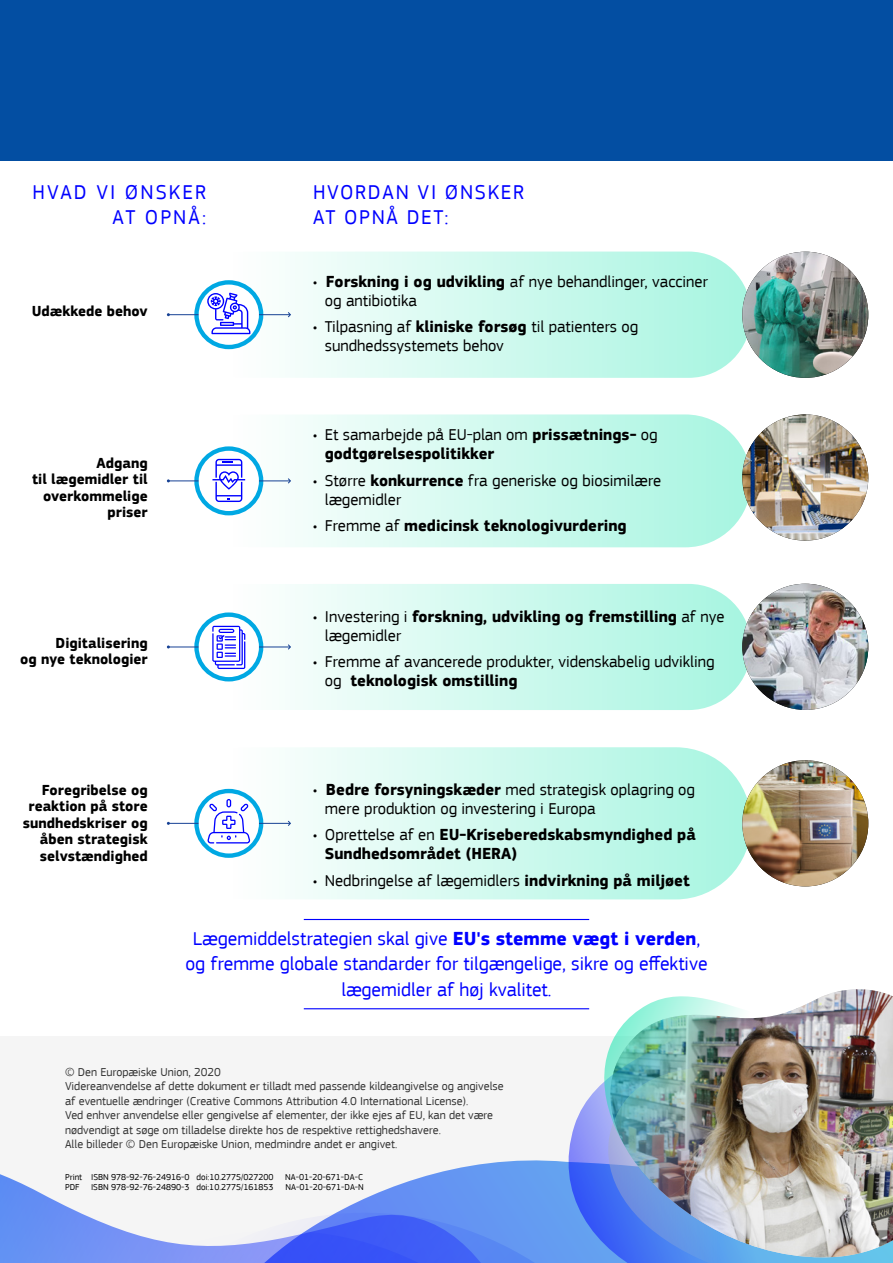
<style>
.page{position:relative;width:893px;height:1263px;background:#fff}
.page>*{position:absolute;margin:0;border:0;box-sizing:border-box;transform-origin:0 0}
.Title_3{font:21px/25.2px "EC Square Sans Pro";letter-spacing:.08em;color:#00f}
.Title_3-2{font:21px/25.2px "EC Square Sans Pro";letter-spacing:.1em;color:#00f;text-align:right}
.Bullet_points{font:19.5px/25.5px "EC Square Sans Pro";color:#00f;text-align:center}
.t1{font:16.5px/18.9px "EC Square Sans Pro";color:#000}
.t2{font:700 16.5px/18.9px "EC Square Sans Pro";color:#000}
.Bullet_points-2{font:700 15px/16.5px "EC Square Sans Pro";color:#000;text-align:right}
.t3{font:12px/14.4px "EC Square Sans Pro";color:#333}
.t4{font:9px "EC Square Sans Pro";color:#000}
.s1{font-weight:700}
.s2{font-weight:400}
</style>
<div class="page">
<div style="left:0;top:1037px;width:893px;height:226px;background:#f5f5f5"></div>
<svg style="left:229px;top:252px;width:520px;height:126px"></svg>
<svg style="left:229px;top:584px;width:520px;height:126px"></svg>
<svg style="left:229px;top:747px;width:522px;height:152px"></svg>
<svg style="left:229px;top:414px;width:518px;height:133px"></svg>
<svg style="left:0;top:1160px;width:553px;height:103px"></svg>
<svg style="left:553px;top:1008px;width:41px;height:255px"></svg>
<img style="left:594px;top:994px;width:299px;height:269px">
<div style="left:0;top:0;width:893px;height:160px;background:#034ea2"></div>
<svg style="left:194px;top:446px;width:69px;height:69px"></svg>
<hr style="left:168px;top:480px;width:122px;height:1px;background:#164194">
<svg style="left:287px;top:477px;width:4px;height:7px"></svg>
<div style="left:199px;top:451px;width:60px;height:60px;background:#fff;border-radius:50%"></div>
<svg style="left:212px;top:459px;width:33px;height:43px"></svg>
<hr style="left:304px;top:919px;width:285px;height:1px;background:#00f">
<hr style="left:304px;top:1008px;width:285px;height:1px;background:#00f">
<svg style="left:194px;top:789px;width:69px;height:69px"></svg>
<hr style="left:168px;top:823px;width:122px;height:1px;background:#164194">
<svg style="left:287px;top:820px;width:4px;height:7px"></svg>
<div style="left:199px;top:793px;width:60px;height:60px;background:#fff;border-radius:50%"></div>
<svg style="left:207px;top:799px;width:43px;height:44px"></svg>
<svg style="left:194px;top:612px;width:69px;height:69px"></svg>
<hr style="left:168px;top:647px;width:122px;height:1px;background:#164194">
<svg style="left:287px;top:644px;width:4px;height:6px"></svg>
<div style="left:199px;top:617px;width:60px;height:60px;background:#fff;border-radius:50%"></div>
<svg style="left:212px;top:626px;width:33px;height:43px"></svg>
<svg style="left:194px;top:280px;width:69px;height:69px"></svg>
<hr style="left:168px;top:314px;width:122px;height:1px;background:#164194">
<svg style="left:287px;top:311px;width:4px;height:7px"></svg>
<div style="left:199px;top:285px;width:60px;height:60px;background:#fff;border-radius:50%"></div>
<svg style="left:207px;top:293px;width:43px;height:41px"></svg>
<img style="left:742px;top:252px;width:126px;height:126px;border-radius:63px">
<img style="left:742px;top:414px;width:126px;height:127px;border-radius:63px">
<img style="left:742px;top:584px;width:126px;height:126px;border-radius:63px">
<img style="left:742px;top:760px;width:126px;height:126px;border-radius:63px">
<p class="Title_3-2" style="left:33px;top:179px;width:175px">HVAD VI ØNSKER<br>AT OPNÅ:</p>
<p class="Title_3" style="left:313px;top:179px;width:213px">HVORDAN VI ØNSKER<br>AT OPNÅ DET:</p>
<p class="Bullet_points-2" style="left:32px;top:304px;width:117px">Udækkede behov</p>
<p class="Bullet_points-2" style="left:32px;top:455px;width:117px">Adgang<br>til lægemidler til overkommelige priser</p>
<p class="Bullet_points-2" style="left:20px;top:635px;width:129px">Digitalisering<br>og nye teknologier</p>
<p class="Bullet_points-2" style="left:23px;top:782px;width:126px">Foregribelse og reaktion på store sundhedskriser og åben strategisk selvstændighed</p>
<p class="t1" style="left:325px;top:272px;width:385px;text-indent:-12px">• <span class="s1">Forskning i og udvikling</span> af nye behandlinger, vacciner og antibiotika</p>
<p class="t1" style="left:325px;top:317px;width:315px;text-indent:-12px">• Tilpasning af <span class="s1">kliniske forsøg</span> til patienters og sundhedssystemets behov</p>
<p class="t2" style="left:325px;top:426px;width:334px;text-indent:-12px"><span class="s2">• Et samarbejde på EU-plan om</span> prissætnings- <span class="s2">og </span>godtgørelsespolitikker</p>
<p class="t1" style="left:325px;top:471px;width:338px;text-indent:-12px">• Større <span class="s1">konkurrence</span> fra generiske og biosimilære lægemidler</p>
<p class="t2" style="left:313px;top:517px;width:315px"><span class="s2">• Fremme af</span> medicinsk teknologivurdering</p>
<p class="t2" style="left:325px;top:607px;width:401px;text-indent:-12px"><span class="s2">• Investering i</span> forskning, udvikling og fremstilling <span class="s2">af nye lægemidler</span></p>
<p class="t1" style="left:325px;top:652px;width:391px;text-indent:-12px">• Fremme af avancerede produkter, videnskabelig udvikling og <span class="s1">teknologisk omstilling</span></p>
<p class="t1" style="left:325px;top:780px;width:372px;text-indent:-12px">• <span class="s1">Bedre forsyningskæder</span> med strategisk oplagring og mere produktion og investering i Europa</p>
<p class="t2" style="left:325px;top:826px;width:372px;text-indent:-12px"><span class="s2">• Oprettelse af en</span> EU-Kriseberedskabsmyndighed på<br>Sundhedsområdet (HERA)</p>
<p class="t1" style="left:313px;top:871px;width:378px">• Nedbringelse af lægemidlers <span class="s1">indvirkning på miljøet</span></p>
<p class="Bullet_points" style="left:185px;top:926px;width:524px">Lægemiddelstrategien skal give <span class="s1">EU's stemme vægt i verden</span>, og fremme globale standarder for tilgængelige, sikre og effektive lægemidler af høj kvalitet.</p>
<p class="t3" style="left:65px;top:1065px;width:157px">© Den Europæiske Union, 2020</p>
<p class="t3" style="left:65px;top:1079px;width:440px">Videreanvendelse af dette dokument er tilladt med passende kildeangivelse og angivelse af eventuelle ændringer (Creative Commons Attribution 4.0 International License).<br>Ved enhver anvendelse eller gengivelse af elementer, der ikke ejes af EU, kan det være nødvendigt at søge om tilladelse direkte hos de respektive rettighedshavere.</p>
<p class="t3" style="left:65px;top:1137px;width:334px">Alle billeder © Den Europæiske Union, medmindre andet er angivet.</p>
<p class="t4" style="left:65px;top:1171px;width:210px">Print ISBN 978-92-76-24916-0 doi:10.2775/027200</p>
<p class="t4" style="left:285px;top:1171px;width:79px">NA-01-20-671-DA-C</p>
<p class="t4" style="left:65px;top:1182px;width:16px">PDF</p>
<p class="t4" style="left:91px;top:1182px;width:184px">ISBN 978-92-76-24890-3 doi:10.2775/161853</p>
<p class="t4" style="left:285px;top:1182px;width:80px">NA-01-20-671-DA-N</p>
</div>
